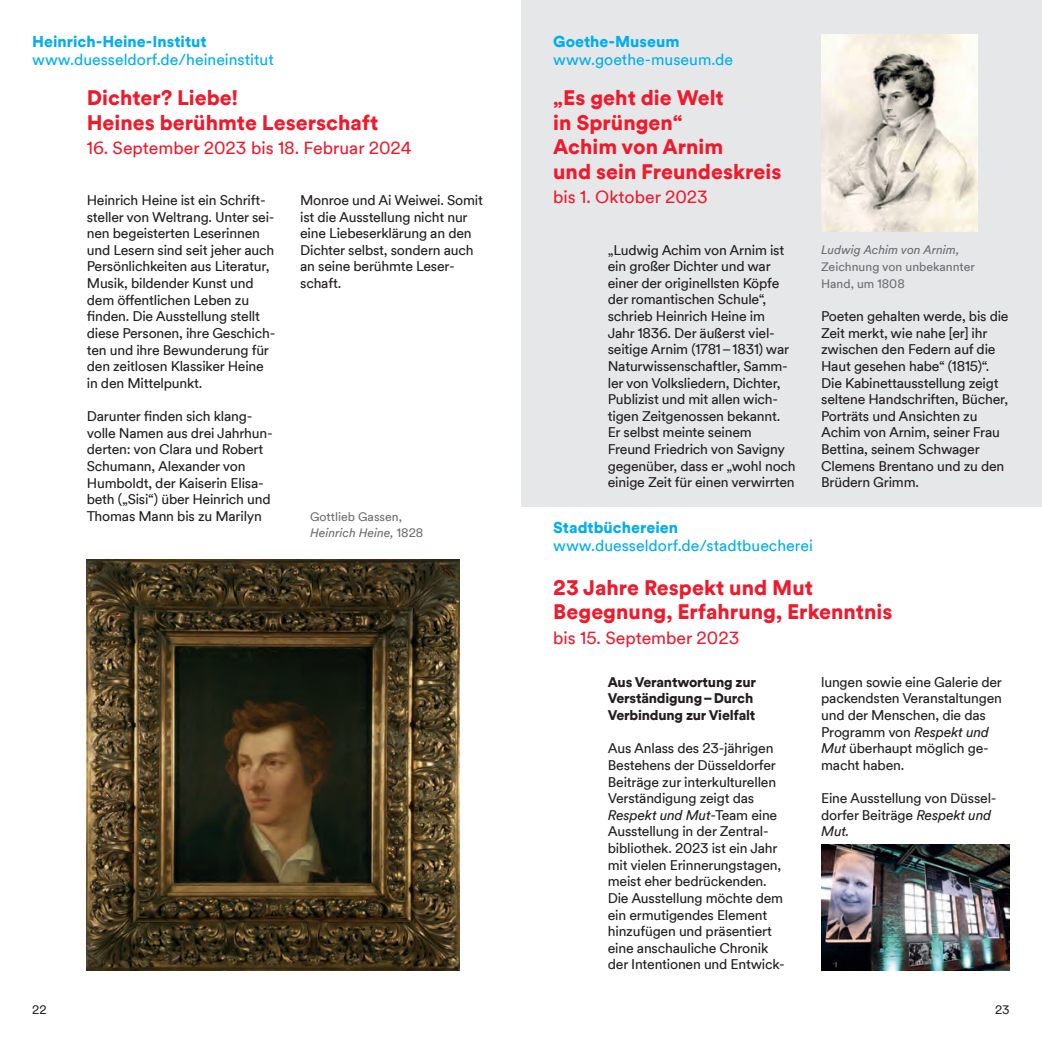
<style>
.page{position:relative;width:1042px;height:1042px;background:#fff}
.page>*{position:absolute;margin:0;border:0;box-sizing:border-box;transform-origin:0 0}
.t1{font:900 21px/24.5px "Duesseldorf Circular TT";color:#ee1b2d}
.t2{font:17.5px "Duesseldorf Circular TT";color:#ee1b2d}
.t3{font:15.75px "Duesseldorf Circular TT";color:#00aeef}
.t4{font:900 15.75px "Duesseldorf Circular TT";color:#00aeef}
.t5{font:14px/16.6px "Duesseldorf Circular TT";letter-spacing:-.015em;color:#231f20}
.t6{font:900 14px/16.6px "Duesseldorf Circular TT";letter-spacing:-.015em;color:#231f20}
.t7{font:12.25px/16.6px "Duesseldorf Circular TT";color:#6c6d70}
.t8{font:italic 12.25px "Duesseldorf Circular TT";color:#6c6d70}
.t9{font:12.25px "Duesseldorf Circular TT";color:#231f20}
.s1{font-style:italic}
</style>
<div class="page">
<div style="left:521px;top:0;width:521px;height:506px;background:#e6e7e9"></div>
<img style="left:87px;top:559px;width:373px;height:411px">
<img style="left:821px;top:35px;width:156px;height:197px">
<img style="left:821px;top:845px;width:188px;height:125px">
<p class="t4" style="left:32px;top:30px;width:176px">Heinrich-Heine-Institut</p>
<p class="t3" style="left:32px;top:49px;width:243px">www.duesseldorf.de/heineinstitut</p>
<h1 class="t1" style="left:87px;top:85px;width:293px">Dichter? Liebe!<br>Heines berühmte Leserschaft</h1>
<p class="t2" style="left:87px;top:136px;width:326px">16. September 2023 bis 18. Februar 2024</p>
<p class="t5" style="left:87px;top:191px;width:190px">Heinrich Heine ist ein Schrift&shy;steller von Weltrang. Unter sei&shy;nen begeisterten Leserinnen und Lesern sind seit jeher auch<br>Persönlichkeiten aus Literatur,<br>Musik, bildender Kunst und dem öffentlichen Leben zu finden. Die Ausstellung stellt diese Personen, ihre Geschich&shy;ten und ihre Bewunderung für den zeitlosen Klassiker Heine in den Mittelpunkt.</p>
<p class="t5" style="left:87px;top:407px;width:187px">Darunter finden sich klang&shy;volle Namen aus drei Jahrhun&shy;derten: von Clara und Robert<br>Schumann, Alexander von<br>Humboldt, der Kaiserin Elisa&shy;beth („Sisi“) über Heinrich und<br>Thomas Mann bis zu Marilyn</p>
<p class="t4" style="left:553px;top:30px;width:128px">Goethe-Museum</p>
<p class="t3" style="left:553px;top:49px;width:181px">www.goethe-museum.de</p>
<h1 class="t1" style="left:553px;top:85px;width:230px">„Es geht die Welt<br>in Sprüngen“<br>Achim von Arnim<br>und sein Freundeskreis</h1>
<p class="t2" style="left:553px;top:185px;width:156px">bis 1. Oktober 2023</p>
<p class="t5" style="left:300px;top:191px;width:184px">Monroe und Ai Weiwei. Somit ist die Ausstellung nicht nur eine Liebeserklärung an den<br>Dichter selbst, sondern auch an seine berühmte Leser&shy;schaft.</p>
<p class="t5" style="left:608px;top:241px;width:189px">„Ludwig Achim von Arnim ist ein großer Dichter und war einer der originellsten Köpfe der romantischen Schule“, schrieb Heinrich Heine im<br>Jahr 1836. Der äußerst viel&shy;seitige Arnim (1781 – 1831) war<br>Naturwissenschaftler, Samm&shy;ler von Volksliedern, Dichter,<br>Publizist und mit allen wich&shy;tigen Zeitgenossen bekannt.<br>Er selbst meinte seinem<br>Freund Friedrich von Savigny gegenüber, dass er „wohl noch einige Zeit für einen verwirrten</p>
<p class="t8" style="left:821px;top:242px;width:140px">Ludwig Achim von Arnim,</p>
<p class="t7" style="left:821px;top:258px;width:155px">Zeichnung von unbekannter<br>Hand, um 1808</p>
<p class="t5" style="left:821px;top:307px;width:189px">Poeten gehalten werde, bis die<br>Zeit merkt, wie nahe [er] ihr zwischen den Federn auf die<br>Haut gesehen habe“ (1815)“.<br>Die Kabinettausstellung zeigt seltene Handschriften, Bücher,<br>Porträts und Ansichten zu<br>Achim von Arnim, seiner Frau<br>Bettina, seinem Schwager<br>Clemens Brentano und zu den<br>Brüdern Grimm.</p>
<p class="t7" style="left:310px;top:507px;width:115px">Gottlieb Gassen,<br><span class="s1">Heinrich Heine,</span> 1828</p>
<p class="t4" style="left:553px;top:516px;width:126px">Stadtbüchereien</p>
<p class="t3" style="left:553px;top:535px;width:261px">www.duesseldorf.de/stadtbuecherei</p>
<h1 class="t1" style="left:553px;top:574px;width:341px">23 Jahre Respekt und Mut<br>Begegnung, Erfahrung, Erkenntnis</h1>
<p class="t2" style="left:553px;top:626px;width:188px">bis 15. September 2023</p>
<p class="t6" style="left:608px;top:673px;width:150px">Aus Verantwortung zur<br>Verständigung – Durch<br>Verbindung zur Vielfalt</p>
<p class="t5" style="left:608px;top:739px;width:178px">Aus Anlass des 23-jährigen<br>Bestehens der Düsseldorfer<br>Beiträge zur interkulturellen<br>Verständigung zeigt das<br><span class="s1">Respekt und Mut</span>-Team eine<br>Ausstellung in der Zentral&shy;bibliothek. 2023 ist ein Jahr mit vielen Erinnerungstagen, meist eher bedrückenden.<br>Die Ausstellung möchte dem ein ermutigendes Element hinzufügen und präsentiert eine anschauliche Chronik der Intentionen und Entwick-</p>
<p class="t5" style="left:821px;top:673px;width:182px">lungen sowie eine Galerie der packendsten Veranstaltungen und der Menschen, die das<br>Programm von <span class="s1">Respekt und<br>Mut</span> überhaupt möglich ge&shy;macht haben.</p>
<p class="t5" style="left:821px;top:789px;width:177px">Eine Ausstellung von Düssel&shy;dorfer Beiträge <span class="s1">Respekt und<br>Mut.</span></p>
<p class="t9" style="left:32px;top:1001px;width:16px">22</p>
<p class="t9" style="left:995px;top:1001px;width:16px">23</p>
</div>
